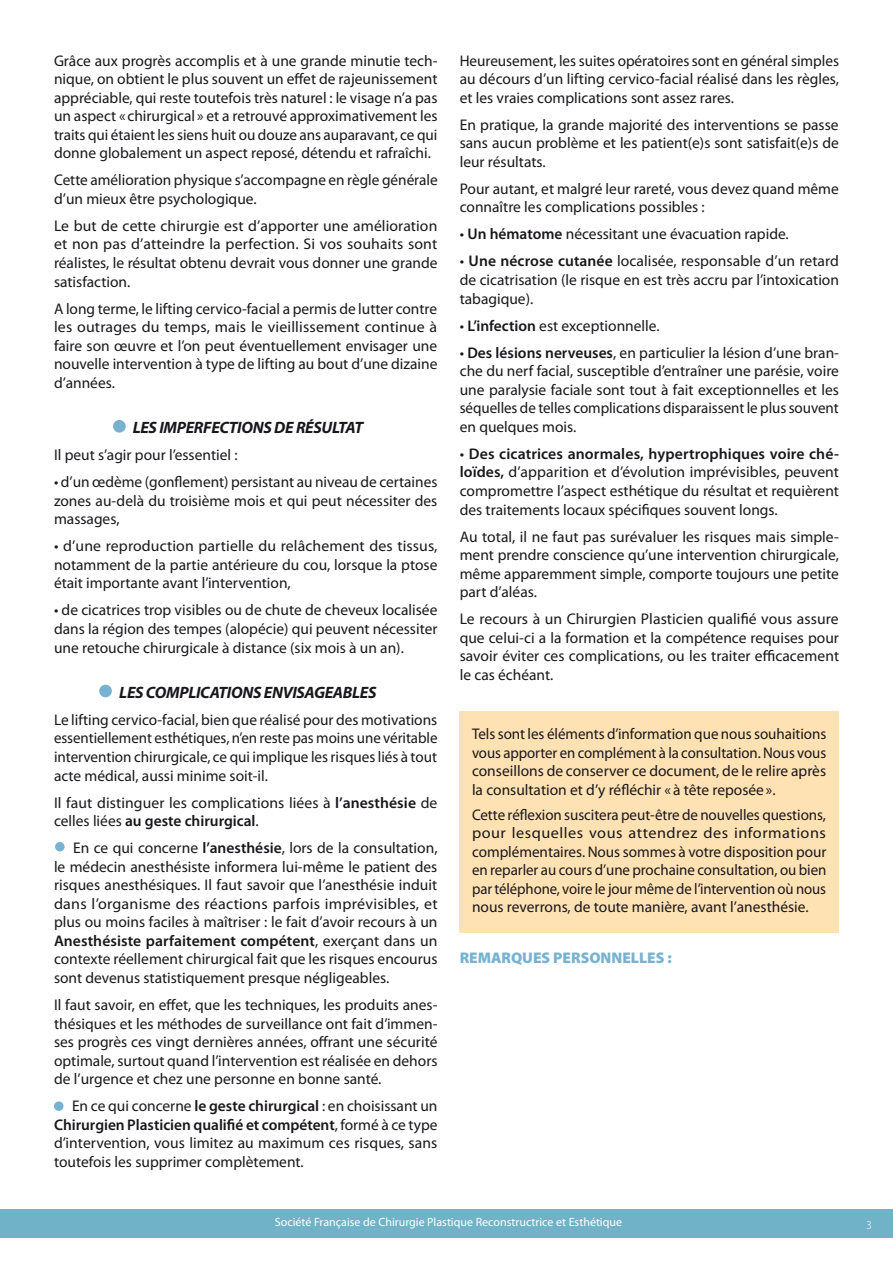
<style>
.page{position:relative;width:893px;height:1263px;background:#fff}
.page>*{position:absolute;margin:0;border:0;box-sizing:border-box;transform-origin:0 0}
.t1{font:italic 700 16.5px "Myriad Pro";letter-spacing:-.02em;color:#1a171c}
.t2{font:15.45px/18.6px "Myriad Pro";color:#1a171c;text-align:justify}
.t3{font:900 15.45px "Myriad Pro";color:#77b3d0}
.t4{font:12px "Myriad Pro";color:#fff}
.t5{font:300 12px "Myriad Pro";color:#fff}
.s1{font-weight:600}
</style>
<div class="page">
<div style="left:113px;top:420px;width:13px;height:13px;background:#77b3d0;border-radius:50%"></div>
<div style="left:99px;top:685px;width:13px;height:12px;background:#77b3d0;border-radius:50%"></div>
<div style="left:0;top:1209px;width:893px;height:28px;background:#70b2c8"></div>
<div style="left:55px;top:842px;width:10px;height:9px;background:#77b3d0;border-radius:50%"></div>
<div style="left:459px;top:711px;width:380px;height:222px;background:#ffe2b3"></div>
<div style="left:54px;top:1101px;width:10px;height:10px;background:#77b3d0;border-radius:50%"></div>
<p class="t2" style="left:54px;top:51px;width:385px">Grâce aux progrès accomplis et à une grande minutie tech&shy;nique, on obtient le plus souvent un effet de rajeunissement appréciable, qui reste toutefois très naturel : le visage n’a pas un aspect « chirurgical » et a retrouvé approximativement les traits qui étaient les siens huit ou douze ans auparavant, ce qui donne globalement un aspect reposé, détendu et rafraîchi.</p>
<p class="t2" style="left:54px;top:171px;width:385px">Cette amélioration physique s’accompagne en règle générale d’un mieux être psychologique.</p>
<p class="t2" style="left:54px;top:216px;width:385px">Le but de cette chirurgie est d’apporter une amélioration et non pas d’atteindre la perfection. Si vos souhaits sont réalistes, le résultat obtenu devrait vous donner une grande satisfaction.</p>
<p class="t2" style="left:54px;top:299px;width:385px">A long terme, le lifting cervico-facial a permis de lutter contre les outrages du temps, mais le vieillissement continue à faire son œuvre et l’on peut éventuellement envisager une nouvelle intervention à type de lifting au bout d’une dizaine d’années.</p>
<p class="t1" style="left:133px;top:417px;width:232px">LES IMPERFECTIONS DE RÉSULTAT</p>
<p class="t2" style="left:54px;top:445px;width:185px">Il peut s’agir pour l’essentiel :</p>
<p class="t2" style="left:54px;top:472px;width:385px">• d’un œdème (gonflement) persistant au niveau de certaines zones au-delà du troisième mois et qui peut nécessiter des massages,</p>
<p class="t2" style="left:54px;top:537px;width:385px">• d’une reproduction partielle du relâchement des tissus, notamment de la partie antérieure du cou, lorsque la ptose était importante avant l’intervention,</p>
<p class="t2" style="left:54px;top:601px;width:385px">• de cicatrices trop visibles ou de chute de cheveux localisée dans la région des tempes (alopécie) qui peuvent nécessiter une retouche chirurgicale à distance (six mois à un an).</p>
<p class="t1" style="left:119px;top:681px;width:259px">LES COMPLICATIONS ENVISAGEABLES</p>
<p class="t2" style="left:54px;top:710px;width:385px">Le lifting cervico-facial, bien que réalisé pour des motivations essentiellement esthétiques, n’en reste pas moins une véritable intervention chirurgicale, ce qui implique les risques liés à tout acte médical, aussi minime soit-il.</p>
<p class="t2" style="left:54px;top:793px;width:385px">Il faut distinguer les complications liées à <span class="s1">l’anesthésie</span> de celles liées <span class="s1">au geste chirurgical</span>.</p>
<p class="t2" style="left:54px;top:838px;width:385px;text-indent:19px">En ce qui concerne <span class="s1">l’anesthésie</span>, lors de la consultation, le médecin anesthésiste informera lui-même le patient des risques anesthésiques. Il faut savoir que l’anesthésie induit dans l’organisme des réactions parfois imprévisibles, et plus ou moins faciles à maîtriser : le fait d’avoir recours à un <span class="s1">Anesthésiste parfaitement compétent</span>, exerçant dans un contexte réellement chirurgical fait que les risques encourus sont devenus statistiquement presque négligeables.</p>
<p class="t2" style="left:54px;top:995px;width:385px">Il faut savoir, en effet, que les techniques, les produits anes&shy;thésiques et les méthodes de surveillance ont fait d’immen&shy;ses progrès ces vingt dernières années, offrant une sécurité optimale, surtout quand l’intervention est réalisée en dehors de l’urgence et chez une personne en bonne santé.</p>
<p class="t2" style="left:54px;top:1096px;width:385px;text-indent:18px">En ce qui concerne <span class="s1">le geste chirurgical</span> : en choisissant un <span class="s1">Chirurgien Plasticien qualifié et compétent</span>, formé à ce type d’intervention, vous limitez au maximum ces risques, sans toutefois les supprimer complètement.</p>
<p class="t2" style="left:460px;top:51px;width:381px">Heureusement, les suites opératoires sont en général simples au décours d’un lifting cervico-facial réalisé dans les règles, et les vraies complications sont assez rares.</p>
<p class="t2" style="left:460px;top:115px;width:381px">En pratique, la grande majorité des interventions se passe sans aucun problème et les patient(e)s sont satisfait(e)s de leur résultats.</p>
<p class="t2" style="left:460px;top:179px;width:381px">Pour autant, et malgré leur rareté, vous devez quand même connaître les complications possibles :</p>
<p class="t2" style="left:460px;top:225px;width:331px">• <span class="s1">Un hématome</span> nécessitant une évacuation rapide.</p>
<p class="t2" style="left:460px;top:252px;width:381px">• <span class="s1">Une nécrose cutanée</span> localisée, responsable d’un retard de cicatrisation (le risque en est très accru par l’intoxication tabagique).</p>
<p class="t2" style="left:460px;top:316px;width:201px">• <span class="s1">L’infection</span> est exceptionnelle.</p>
<p class="t2" style="left:460px;top:343px;width:381px">• <span class="s1">Des lésions nerveuses</span>, en particulier la lésion d’une bran&shy;che du nerf facial, susceptible d’entraîner une parésie, voire une paralysie faciale sont tout à fait exceptionnelles et les séquelles de telles complications disparaissent le plus souvent en quelques mois.</p>
<p class="t2" style="left:460px;top:444px;width:381px">• <span class="s1">Des cicatrices anormales, hypertrophiques voire ché&shy;loïdes,</span> d’apparition et d’évolution imprévisibles, peuvent compromettre l’aspect esthétique du résultat et requièrent des traitements locaux spécifiques souvent longs.</p>
<p class="t2" style="left:460px;top:527px;width:381px">Au total, il ne faut pas surévaluer les risques mais simple&shy;ment prendre conscience qu’une intervention chirurgicale, même apparemment simple, comporte toujours une petite part d’aléas.</p>
<p class="t2" style="left:460px;top:609px;width:381px">Le recours à un Chirurgien Plasticien qualifié vous assure que celui-ci a la formation et la compétence requises pour savoir éviter ces complications, ou les traiter efficacement le cas échéant.</p>
<p class="t2" style="left:472px;top:724px;width:356px">Tels sont les éléments d’information que nous souhaitions vous apporter en complément à la consultation. Nous vous conseillons de conserver ce document, de le relire après la consultation et d’y réfléchir « à tête reposée».</p>
<p class="t2" style="left:472px;top:805px;width:356px">Cette réflexion suscitera peut-être de nouvelles questions, pour lesquelles vous attendrez des informations complémentaires. Nous sommes à votre disposition pour en reparler au cours d’une prochaine consultation, ou bien par téléphone, voire le jour même de l’intervention où nous nous reverrons, de toute manière, avant l’anesthésie.</p>
<p class="t3" style="left:460px;top:947px;width:214px">REMARQUES PERSONNELLES :</p>
<p class="t4" style="left:275px;top:1215px;width:349px">Société Française de Chirurgie Plastique Reconstructrice et Esthétique</p>
<p class="t5" style="left:866px;top:1217px;width:7px">3</p>
</div>
